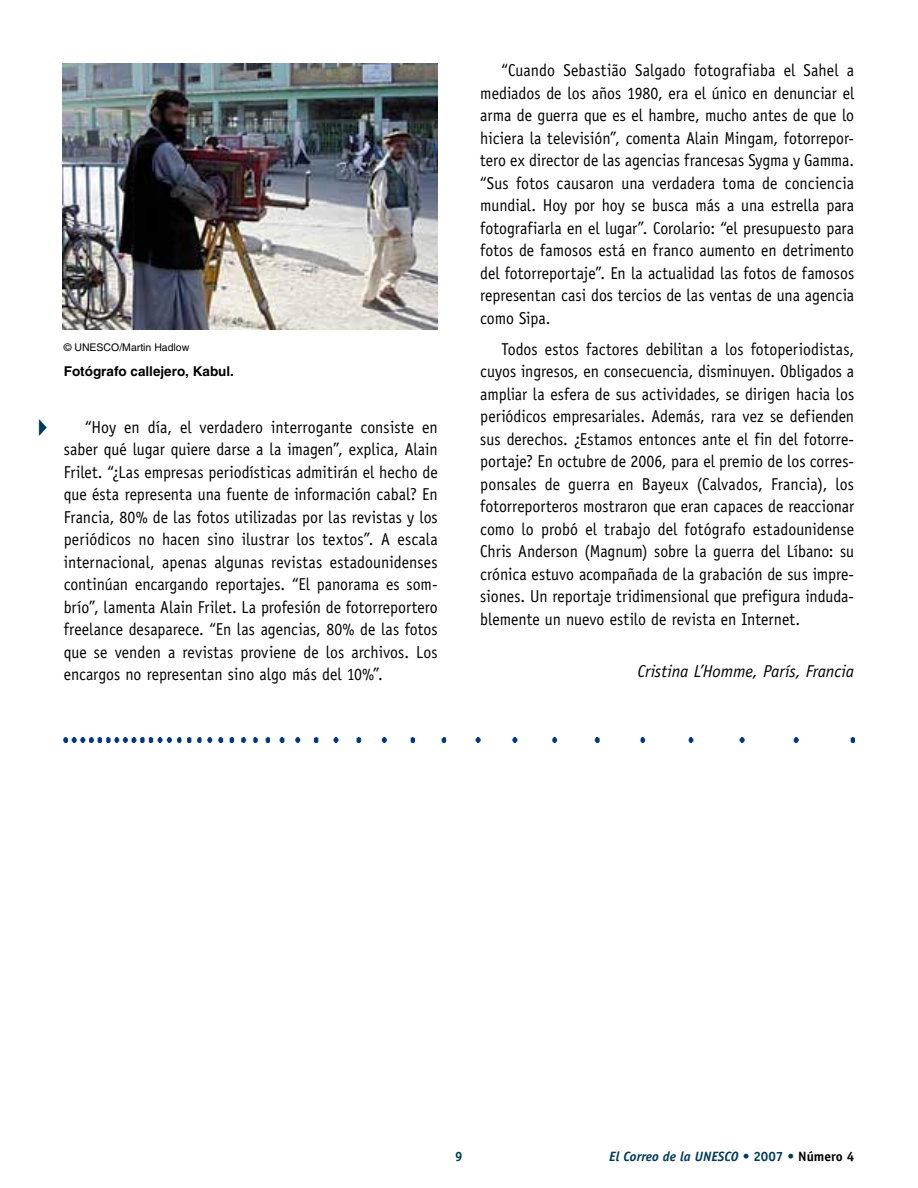
<style>
.page{position:relative;width:918px;height:1188px;background:#fff}
.page>*{position:absolute;margin:0;border:0;box-sizing:border-box;transform-origin:0 0}
.t1{font:17.25px/22.5px "Officina Sans Std";color:#000;text-align:justify;scale:.92 1}
.t2{font:italic 17.25px "Officina Sans Std";letter-spacing:-.005em;color:#000}
.t3{font:italic 700 13.5px "Officina Sans Std";color:#003b5a}
.t4{font:700 13.5px "Helvetica LT Std";color:#000}
.t5{font:10.5px "Helvetica LT Std";color:#000}
.s1{font-style:normal}
.s2{font-style:normal;color:#000}
</style>
<div class="page">
<img style="left:63px;top:64px;width:375px;height:265px">
<img style="left:64px;top:738px;width:790px;height:5px">
<p class="t5" style="left:64px;top:341px;width:127px">© UNESCO/Martin Hadlow</p>
<p class="t4" style="left:64px;top:363px;width:172px">Fotógrafo callejero, Kabul.</p>
<p class="t1" style="left:64px;top:416px;width:408px;text-indent:21px">“Hoy en día, el verdadero interrogante consiste en saber qué lugar quiere darse a la imagen”, explica, Alain Frilet. “¿Las empresas periodísticas admitirán el hecho de que ésta representa una fuente de información cabal? En Francia, 80% de las fotos utilizadas por las revistas y los periódicos no hacen sino ilustrar los textos”. A escala internacional, apenas algunas revistas estadounidenses continúan encargando reportajes. “El panorama es som&shy;brío”, lamenta Alain Frilet. La profesión de fotorreportero freelance desaparece. “En las agencias, 80% de las fotos que se venden a revistas proviene de los archivos. Los encargos no representan sino algo más del 10%”.</p>
<p class="t1" style="left:480px;top:59px;width:408px;text-indent:21px">“Cuando Sebastião Salgado fotografiaba el Sahel a mediados de los años 1980, era el único en denunciar el arma de guerra que es el hambre, mucho antes de que lo hiciera la televisión”, comenta Alain Mingam, fotorrepor&shy;tero ex director de las agencias francesas Sygma y Gamma. “Sus fotos causaron una verdadera toma de conciencia mundial. Hoy por hoy se busca más a una estrella para fotografiarla en el lugar”. Corolario: “el presupuesto para fotos de famosos está en franco aumento en detrimento del fotorreportaje”. En la actualidad las fotos de famosos representan casi dos tercios de las ventas de una agencia como Sipa.</p>
<p class="t1" style="left:480px;top:338px;width:408px;text-indent:21px">Todos estos factores debilitan a los fotoperiodistas, cuyos ingresos, en consecuencia, disminuyen. Obligados a ampliar la esfera de sus actividades, se dirigen hacia los periódicos empresariales. Además, rara vez se defienden sus derechos. ¿Estamos entonces ante el fin del fotorre&shy;portaje? En octubre de 2006, para el premio de los corres&shy;ponsales de guerra en Bayeux (Calvados, Francia), los fotorreporteros mostraron que eran capaces de reaccionar como lo probó el trabajo del fotógrafo estadounidense Chris Anderson (Magnum) sobre la guerra del Líbano: su crónica estuvo acompañada de la grabación de sus impre&shy;siones. Un reportaje tridimensional que prefigura induda&shy;blemente un nuevo estilo de revista en Internet.</p>
<p class="t2" style="left:638px;top:661px;width:218px">Cristina L’Homme, París, Francia</p>
<p class="t3" style="left:609px;top:1148px;width:247px">El Correo de la UNESCO <span class="s1">• 2007 •</span> <span class="s2">Número 4</span></p>
</div>
